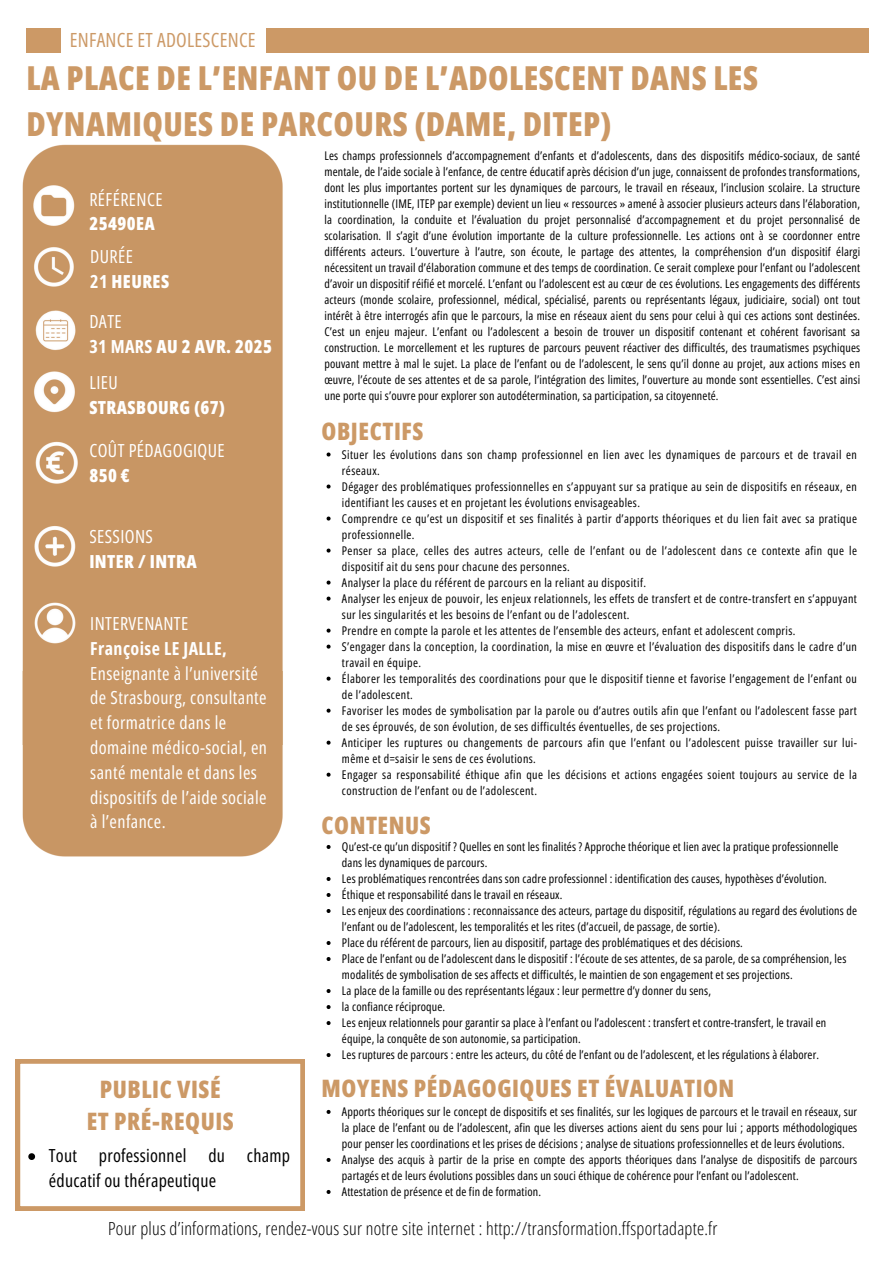
<style>
.page{position:relative;width:894px;height:1264px;background:#fff}
.page>*{position:absolute;margin:0;border:0;box-sizing:border-box;transform-origin:0 0}
.t1{font:800 33px/46.2px "Open Sans Condensed";letter-spacing:.015em;color:#c96}
.t2{font:800 24px "Open Sans Condensed";letter-spacing:.025em;color:#c96}
.t3{font:19.5px "Open Sans Condensed";letter-spacing:.015em;color:#c96}
.t4{font:18px/24.8px "Open Sans Condensed";letter-spacing:.025em;color:#fff}
.t5{font:300 18px "Open Sans Condensed";letter-spacing:.015em;color:#000}
.t6{font:800 18px/24.8px "Open Sans Condensed";letter-spacing:.025em;color:#fff}
.t7{font:18px/24.8px "Open Sans Condensed";letter-spacing:.015em;color:#000}
.t8{font:12px/16px "Open Sans Condensed";letter-spacing:.035em;color:#000}
.t9{font:12px/16px "Open Sans Condensed";letter-spacing:.015em;color:#000}
.s1{font-weight:800}
.s2{font-weight:400}
.s3{font-weight:700}
</style>
<div class="page">
<div style="left:267px;top:28px;width:601px;height:25px;background:#c96"></div>
<div style="left:26px;top:29px;width:35px;height:24px;background:#c96"></div>
<div style="left:22px;top:744px;width:261px;height:113px;background:#c89664"></div>
<div style="left:22px;top:144px;width:261px;height:600px;background:#c89664"></div>
<svg style="left:326px;top:452px;width:4px;height:4px"></svg>
<svg style="left:326px;top:484px;width:4px;height:4px"></svg>
<svg style="left:326px;top:516px;width:4px;height:4px"></svg>
<svg style="left:326px;top:548px;width:4px;height:4px"></svg>
<svg style="left:326px;top:580px;width:4px;height:4px"></svg>
<svg style="left:326px;top:596px;width:4px;height:4px"></svg>
<svg style="left:326px;top:628px;width:4px;height:4px"></svg>
<svg style="left:326px;top:644px;width:4px;height:4px"></svg>
<svg style="left:326px;top:676px;width:4px;height:4px"></svg>
<svg style="left:326px;top:708px;width:4px;height:4px"></svg>
<svg style="left:326px;top:740px;width:4px;height:4px"></svg>
<svg style="left:326px;top:772px;width:4px;height:4px"></svg>
<svg style="left:16px;top:1059px;width:289px;height:151px"></svg>
<svg style="left:326px;top:1109px;width:4px;height:4px"></svg>
<svg style="left:326px;top:845px;width:4px;height:4px"></svg>
<svg style="left:326px;top:877px;width:4px;height:4px"></svg>
<svg style="left:326px;top:893px;width:4px;height:4px"></svg>
<svg style="left:326px;top:909px;width:4px;height:4px"></svg>
<svg style="left:326px;top:941px;width:4px;height:4px"></svg>
<svg style="left:326px;top:957px;width:4px;height:4px"></svg>
<svg style="left:326px;top:989px;width:4px;height:4px"></svg>
<svg style="left:326px;top:1005px;width:4px;height:4px"></svg>
<svg style="left:326px;top:1021px;width:4px;height:4px"></svg>
<svg style="left:326px;top:1053px;width:4px;height:4px"></svg>
<img style="left:33px;top:518px;width:56px;height:189px">
<h1 class="t3" style="left:70px;top:26px;width:187px">ENFANCE ET ADOLESCENCE</h1>
<p class="t1" style="left:26px;top:54px;width:733px">LA PLACE DE L’ENFANT OU DE L’ADOLESCENT DANS LES<br>DYNAMIQUES DE PARCOURS (DAME, DITEP)</p>
<h2 class="t4" style="left:89px;top:186px;width:75px">RÉFÉRENCE<br><span class="s1">25490EA</span></h2>
<p class="t6" style="left:90px;top:244px;width:80px"><span class="s2">DURÉE<br></span><span class="s3">21</span> HEURES</p>
<h3 class="t6" style="left:89px;top:309px;width:184px"><span class="s2">DATE<br></span><span class="s3">31 MARS</span> AU 2 AVR. 2025</h3>
<h3 class="t4" style="left:89px;top:369px;width:30px">LIEU</h3>
<h3 class="t6" style="left:89px;top:394px;width:137px">STRASBOURG (67)</h3>
<h3 class="t4" style="left:89px;top:438px;width:137px">COÛT PÉDAGOGIQUE</h3>
<h3 class="t6" style="left:89px;top:462px;width:42px">850 €</h3>
<p class="t6" style="left:89px;top:523px;width:109px"><span class="s2">SESSIONS<br></span>INTER / INTRA</p>
<p class="t4" style="left:90px;top:611px;width:178px">INTERVENANTE<br><span class="s3">Françoise LE JALLE,<br></span>Enseignante à l’université de Strasbourg, consultante et formatrice dans le domaine médico-social, en santé mentale et dans les dispositifs de l’aide sociale à l’enfance.</p>
<p class="t2" style="left:100px;top:1071px;width:122px">PUBLIC VISÉ</p>
<h2 class="t2" style="left:87px;top:1104px;width:149px">ET PRÉ-REQUIS</h2>
<p class="t7" style="left:49px;top:1142px;width:242px">Tout professionnel du champ éducatif ou thérapeutique</p>
<p class="t8" style="left:324px;top:147px;width:537px;text-align:justify">Les champs professionnels d’accompagnement d’enfants et d’adolescents, dans des dispositifs médico-sociaux, de santé mentale, de l’aide sociale à l’enfance, de centre éducatif après décision d’un juge, connaissent de profondes transformations, dont les plus importantes portent sur les dynamiques de parcours, le travail en réseaux, l’inclusion scolaire. La structure institutionnelle (IME, ITEP par exemple) devient un lieu « ressources » amené à associer plusieurs acteurs dans l’élaboration, la coordination, la conduite et l’évaluation du projet personnalisé d’accompagnement et du projet personnalisé de scolarisation. Il s’agit d’une évolution importante de la culture professionnelle. Les actions ont à se coordonner entre différents acteurs. L’ouverture à l’autre, son écoute, le partage des attentes, la compréhension d’un dispositif élargi nécessitent un travail d’élaboration commune et des temps de coordination. Ce serait complexe pour l’enfant ou l’adolescent d’avoir un dispositif réifié et morcelé. L’enfant ou l’adolescent est au cœur de ces évolutions. Les engagements des différents acteurs (monde scolaire, professionnel, médical, spécialisé, parents ou représentants légaux, judiciaire, social) ont tout intérêt à être interrogés afin que le parcours, la mise en réseaux aient du sens pour celui à qui ces actions sont destinées.<br>C’est un enjeu majeur. L’enfant ou l’adolescent a besoin de trouver un dispositif contenant et cohérent favorisant sa construction. Le morcellement et les ruptures de parcours peuvent réactiver des difficultés, des traumatismes psychiques pouvant mettre à mal le sujet. La place de l’enfant ou de l’adolescent, le sens qu’il donne au projet, aux actions mises en œuvre, l’écoute de ses attentes et de sa parole, l’intégration des limites, l’ouverture au monde sont essentielles. C’est ainsi une porte qui s’ouvre pour explorer son autodétermination, sa participation, sa citoyenneté.</p>
<p class="t2" style="left:321px;top:414px;width:103px">OBJECTIFS</p>
<h3 class="t8" style="left:342px;top:446px;width:516px">Situer les évolutions dans son champ professionnel en lien avec les dynamiques de parcours et de travail en réseaux.</h3>
<p class="t8" style="left:342px;top:478px;width:516px">Dégager des problématiques professionnelles en s’appuyant sur sa pratique au sein de dispositifs en réseaux, en identifiant les causes et en projetant les évolutions envisageables.</p>
<h3 class="t8" style="left:342px;top:510px;width:516px">Comprendre ce qu’est un dispositif et ses finalités à partir d’apports théoriques et du lien fait avec sa pratique professionnelle.</h3>
<p class="t8" style="left:342px;top:542px;width:516px">Penser sa place, celles des autres acteurs, celle de l’enfant ou de l’adolescent dans ce contexte afin que le dispositif ait du sens pour chacune des personnes.</p>
<h3 class="t8" style="left:342px;top:574px;width:305px">Analyser la place du référent de parcours en la reliant au dispositif.</h3>
<h2 class="t8" style="left:342px;top:590px;width:516px">Analyser les enjeux de pouvoir, les enjeux relationnels, les effets de transfert et de contre-transfert en s’appuyant sur les singularités et les besoins de l’enfant ou de l’adolescent.</h2>
<p class="t8" style="left:342px;top:622px;width:455px">Prendre en compte la parole et les attentes de l’ensemble des acteurs, enfant et adolescent compris.</p>
<p class="t8" style="left:342px;top:638px;width:516px">S’engager dans la conception, la coordination, la mise en œuvre et l’évaluation des dispositifs dans le cadre d’un travail en équipe.</p>
<p class="t8" style="left:342px;top:670px;width:516px">Élaborer les temporalités des coordinations pour que le dispositif tienne et favorise l’engagement de l’enfant ou de l’adolescent.</p>
<p class="t8" style="left:342px;top:702px;width:516px">Favoriser les modes de symbolisation par la parole ou d’autres outils afin que l’enfant ou l’adolescent fasse part de ses éprouvés, de son évolution, de ses difficultés éventuelles, de ses projections.</p>
<p class="t8" style="left:342px;top:734px;width:516px">Anticiper les ruptures ou changements de parcours afin que l’enfant ou l’adolescent puisse travailler sur lui&shy;même et d=saisir le sens de ces évolutions.</p>
<p class="t8" style="left:342px;top:766px;width:516px">Engager sa responsabilité éthique afin que les décisions et actions engagées soient toujours au service de la construction de l’enfant ou de l’adolescent.</p>
<p class="t2" style="left:321px;top:808px;width:111px">CONTENUS</p>
<p class="t9" style="left:342px;top:838px;width:497px">Qu’est-ce qu’un dispositif ? Quelles en sont les finalités ? Approche théorique et lien avec la pratique professionnelle dans les dynamiques de parcours.</p>
<h4 class="t9" style="left:342px;top:870px;width:486px">Les problématiques rencontrées dans son cadre professionnel : identification des causes, hypothèses d’évolution.</h4>
<p class="t9" style="left:342px;top:886px;width:222px">Éthique et responsabilité dans le travail en réseaux.</p>
<h2 class="t9" style="left:342px;top:902px;width:516px">Les enjeux des coordinations : reconnaissance des acteurs, partage du dispositif, régulations au regard des évolutions de l’enfant ou de l’adolescent, les temporalités et les rites (d’accueil, de passage, de sortie).</h2>
<p class="t9" style="left:342px;top:934px;width:402px">Place du référent de parcours, lien au dispositif, partage des problématiques et des décisions.</p>
<p class="t9" style="left:342px;top:950px;width:506px">Place de l’enfant ou de l’adolescent dans le dispositif : l’écoute de ses attentes, de sa parole, de sa compréhension, les modalités de symbolisation de ses affects et difficultés, le maintien de son engagement et ses projections.</p>
<p class="t9" style="left:342px;top:982px;width:370px">La place de la famille ou des représentants légaux : leur permettre d’y donner du sens,</p>
<p class="t9" style="left:342px;top:998px;width:105px">la confiance réciproque.</p>
<p class="t9" style="left:342px;top:1014px;width:485px">Les enjeux relationnels pour garantir sa place à l’enfant ou l’adolescent : transfert et contre-transfert, le travail en équipe, la conquête de son autonomie, sa participation.</p>
<p class="t9" style="left:342px;top:1046px;width:478px">Les ruptures de parcours : entre les acteurs, du côté de l’enfant ou de l’adolescent, et les régulations à élaborer.</p>
<p class="t2" style="left:321px;top:1071px;width:414px">MOYENS PÉDAGOGIQUES ET ÉVALUATION</p>
<p class="t8" style="left:342px;top:1103px;width:516px;text-align:justify">Apports théoriques sur le concept de dispositifs et ses finalités, sur les logiques de parcours et le travail en réseaux, sur la place de l’enfant ou de l’adolescent, afin que les diverses actions aient du sens pour lui ; apports méthodologiques pour penser les coordinations et les prises de décisions ; analyse de situations professionnelles et de leurs évolutions.</p>
<p class="t9" style="left:342px;top:1151px;width:516px">Analyse des acquis à partir de la prise en compte des apports théoriques dans l’analyse de dispositifs de parcours partagés et de leurs évolutions possibles dans un souci éthique de cohérence pour l’enfant ou l’adolescent.</p>
<p class="t9" style="left:342px;top:1183px;width:200px">Attestation de présence et de fin de formation.</p>
<p class="t5" style="left:108px;top:1215px;width:610px">Pour plus d’informations, rendez-vous sur notre site internet : http://transformation.ffsportadapte.fr</p>
</div>
